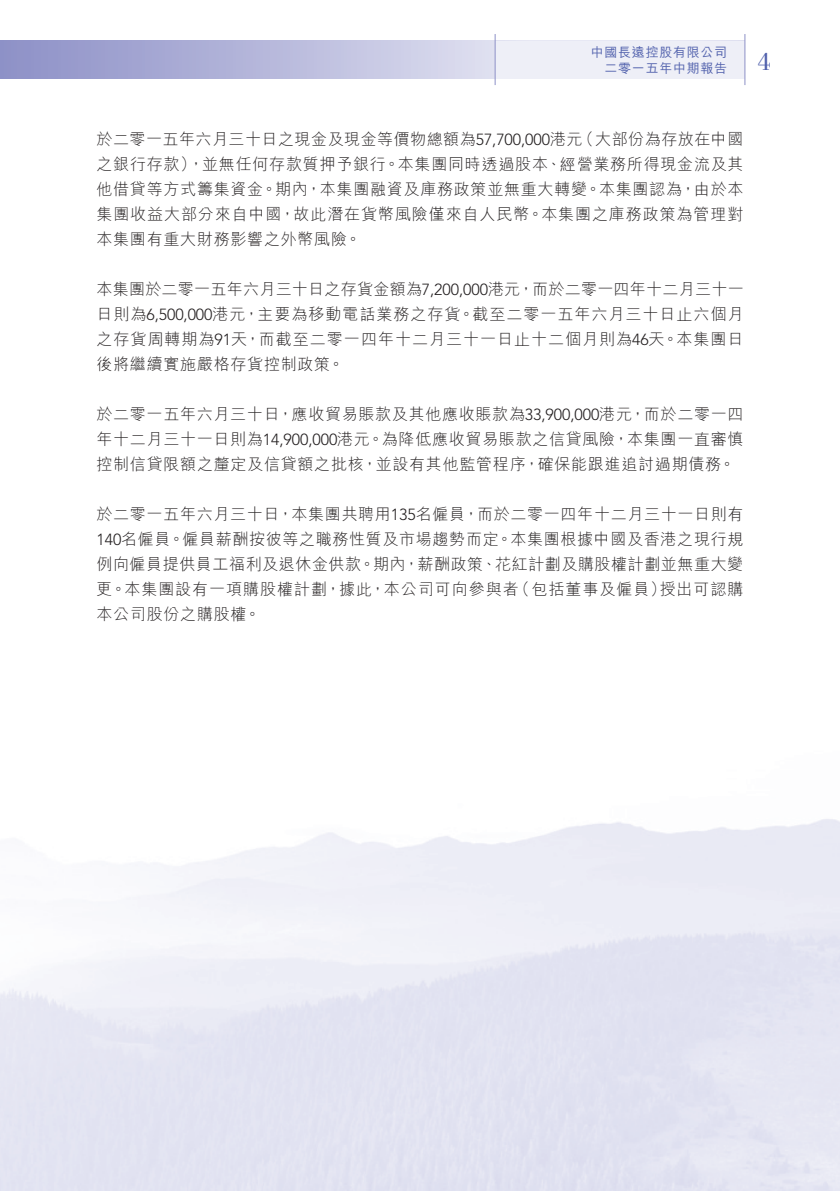
<style>
.page{position:relative;width:840px;height:1191px;background:#fff}
.page>*{position:absolute;margin:0;border:0;box-sizing:border-box;transform-origin:0 0}
.t1{font:26px "Bodoni Std";color:#5060ac}
.Body_Text{font:300 16px/25px "M Hei HK";letter-spacing:.045em;color:#231f20}
.t2{font:500 13px "M Hei HK";letter-spacing:.055em;color:#5060ac}
.s1{font-family:"Avenir LT Std"}
</style>
<div class="page">
<img style="left:0;top:261px;width:1px;height:930px">
<svg style="left:1px;top:41px;width:493px;height:37px;background:#b4b6da"></svg>
<div style="left:495px;top:41px;width:249px;height:37px;background:#eeeff7"></div>
<hr style="left:744px;top:34px;width:1px;height:51px;background:#8d90c7">
<hr style="left:494px;top:34px;width:1px;height:51px;background:#8d90c7">
<hr style="left:0;top:41px;width:1px;height:37px;background:#8d91c7">
<p class="t2" style="left:590px;top:42px;width:138px">中國長遠控股有限公司</p>
<p class="t2" style="left:604px;top:58px;width:124px">二零一五年中期報告</p>
<h1 class="t1" style="left:757px;top:47px;width:14px">4</h1>
<p class="Body_Text" style="left:577px;top:126px;width:167px">（大部份為存放在中國</p>
<p class="Body_Text" style="left:96px;top:126px;width:648px">於二零一五年六月三十日之現金及現金等價物總額為<span class="s1">57,700,000</span>港元<br>之銀行存款，）並無任何存款質押予銀行。本集團同時透過股本、經營業務所得現金流及其他借貸等方式籌集資金。期內，本集團融資及庫務政策並無重大轉變。本集團認為，由於本集團收益大部分來自中國，故此潛在貨幣風險僅來自人民幣。本集團之庫務政策為管理對本集團有重大財務影響之外幣風險。</p>
<p class="Body_Text" style="left:96px;top:276px;width:648px;text-align:justify">本集團於二零一五年六月三十日之存貨金額為<span class="s1">7,200,000</span>港元，而於二零一四年十二月三十一日則為<span class="s1">6,500,000</span>港元，主要為移動電話業務之存貨。截至二零一五年六月三十日止六個月之存貨周轉期為<span class="s1">91</span>天，而截至二零一四年十二月三十一日止十二個月則為<span class="s1">46</span>天。本集團日後將繼續實施嚴格存貨控制政策。</p>
<p class="Body_Text" style="left:96px;top:401px;width:648px;text-align:justify">於二零一五年六月三十日，應收貿易賬款及其他應收賬款為<span class="s1">33,900,000</span>港元，而於二零一四年十二月三十一日則為<span class="s1">14,900,000</span>港元。為降低應收貿易賬款之信貸風險，本集團一直審慎控制信貸限額之釐定及信貸額之批核，並設有其他監管程序，確保能跟進追討過期債務。</p>
<p class="Body_Text" style="left:96px;top:501px;width:648px;text-align:right">於二零一五年六月三十日，本集團共聘用<span class="s1">135</span>名僱員，而於二零一四年十二月三十一日則有<span class="s1">140</span>名僱員。僱員薪酬按彼等之職務性質及市場趨勢而定。本集團根據中國及香港之現行規例向僱員提供員工福利及退休金供款。期內，薪酬政策、花紅計劃及購股權計劃並無重大變授出可認購</p>
<p class="Body_Text" style="left:96px;top:576px;width:423px">更。本集團設有一項購股權計劃，據此，本公司可向參與者本公司股份之購股權。</p>
<p class="Body_Text" style="left:513px;top:576px;width:154px">（包括董事及僱員）</p>
</div>
